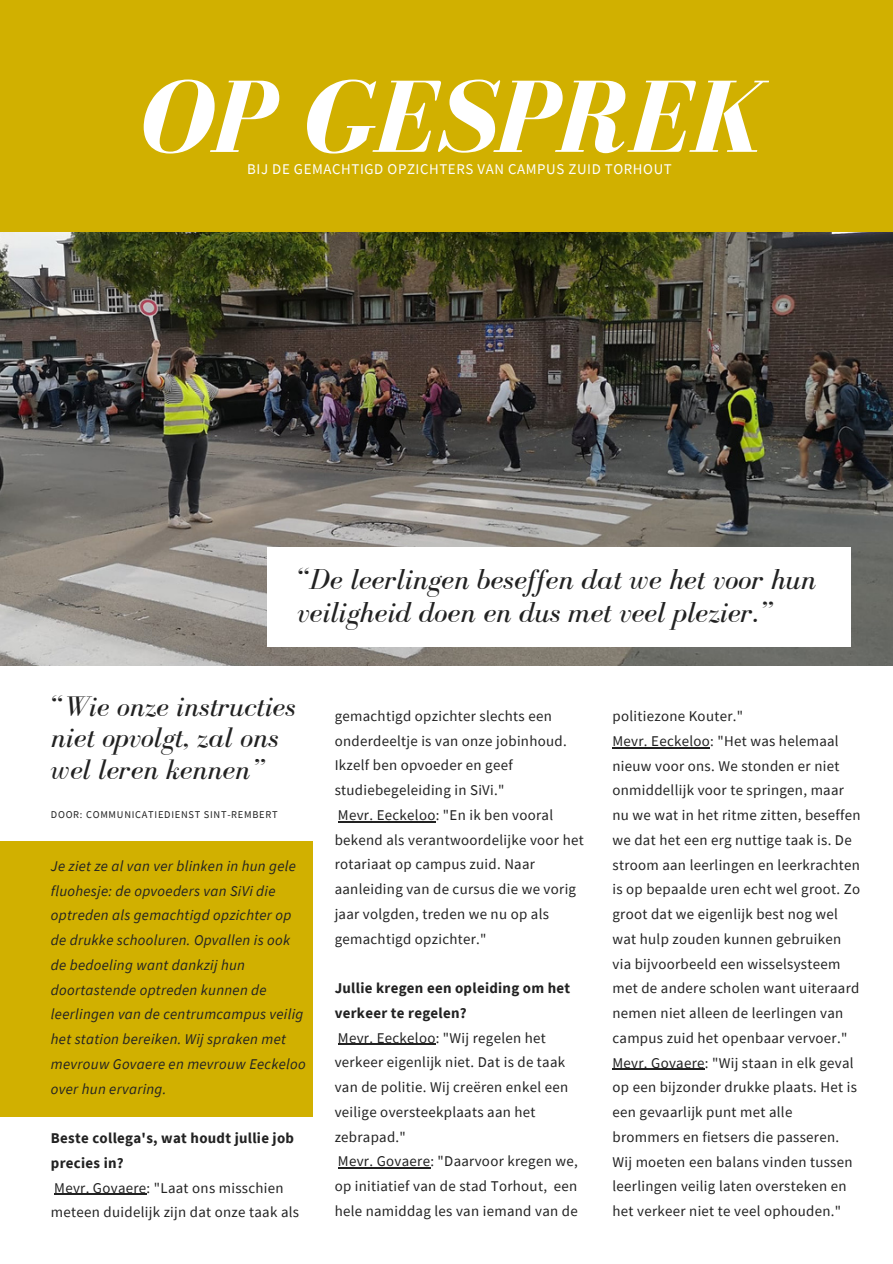
<style>
.page{position:relative;width:893px;height:1264px;background:#fff}
.page>*{position:absolute;margin:0;border:0;box-sizing:border-box;transform-origin:0 0}
.t1{font:italic 700 105.75px "Bodoni FLF";color:#fff}
.t2{font:italic 29.7px/32.5px "Bodoni FLF";color:#222}
.t3{font:italic 29.25px/31.5px "Bodoni FLF";color:#222}
.t4{font:14.85px/24.8px "Source Sans Pro";letter-spacing:.02em;color:#222}
.t5{font:italic 14.85px/24.8px "Source Sans Pro";letter-spacing:.02em;color:#222}
.t6{font:700 14.85px/24.8px "Source Sans Pro";letter-spacing:.02em;color:#222}
.t7{font:14.85px "Source Sans Pro";letter-spacing:.04em;color:#fff}
.t8{font:10.35px "Source Sans Pro";letter-spacing:.07em;color:#222}
</style>
<div class="page">
<div style="left:0;top:841px;width:312px;height:275px;background:#d1b000"></div>
<img style="left:0;top:231px;width:892px;height:434px">
<div style="left:0;top:0;width:892px;height:231px;background:#d1b000"></div>
<div style="left:267px;top:547px;width:583px;height:100px;background:#fff"></div>
<hr style="left:54px;top:1193px;width:93px;height:1px;background:#222">
<hr style="left:338px;top:821px;width:97px;height:1px;background:#222">
<hr style="left:338px;top:1043px;width:97px;height:1px;background:#222">
<hr style="left:338px;top:1167px;width:92px;height:1px;background:#222">
<hr style="left:612px;top:747px;width:98px;height:1px;background:#222">
<hr style="left:612px;top:1068px;width:92px;height:1px;background:#222">
<p class="t1" style="left:137px;top:61px;width:626px">OP GESPREK</p>
<p class="t7" style="left:247px;top:159px;width:426px">BIJ DE GEMACHTIGD OPZICHTERS VAN CAMPUS ZUID TORHOUT</p>
<p class="t2" style="left:297px;top:563px;width:520px">“De leerlingen beseffen dat we het voor hun veiligheid doen en dus met veel plezier.”</p>
<p class="t3" style="left:51px;top:690px;width:246px">“Wie onze instructies niet opvolgt, zal ons wel leren kennen”</p>
<p class="t8" style="left:51px;top:807px;width:228px">DOOR: COMMUNICATIEDIENST SINT-REMBERT</p>
<p class="t5" style="left:51px;top:853px;width:256px">Je ziet ze al van ver blinken in hun gele fluohesje: de opvoeders van SiVi die optreden als gemachtigd opzichter op de drukke schooluren. Opvallen is ook de bedoeling want dankzij hun doortastende optreden kunnen de leerlingen van de centrumcampus veilig het station bereiken. Wij spraken met mevrouw Govaere en mevrouw Eeckeloo over hun ervaring.</p>
<p class="t6" style="left:51px;top:1125px;width:245px">Beste collega's, wat houdt jullie job precies in?</p>
<p class="t4" style="left:51px;top:1174px;width:250px">Mevr. Govaere: "Laat ons misschien meteen duidelijk zijn dat onze taak als</p>
<p class="t4" style="left:334px;top:703px;width:233px">gemachtigd opzichter slechts een onderdeeltje is van onze jobinhoud.<br>Ikzelf ben opvoeder en geef studiebegeleiding in SiVi."</p>
<p class="t4" style="left:334px;top:802px;width:250px">Mevr. Eeckeloo: "En ik ben vooral bekend als verantwoordelijke voor het rotariaat op campus zuid. Naar aanleiding van de cursus die we vorig jaar volgden, treden we nu op als gemachtigd opzichter."</p>
<p class="t6" style="left:334px;top:975px;width:237px">Jullie kregen een opleiding om het verkeer te regelen?</p>
<p class="t4" style="left:334px;top:1024px;width:235px">Mevr. Eeckeloo: "Wij regelen het verkeer eigenlijk niet. Dat is de taak van de politie. Wij creëren enkel een veilige oversteekplaats aan het zebrapad."</p>
<p class="t4" style="left:334px;top:1148px;width:244px;text-align:justify">Mevr. Govaere: "Daarvoor kregen we, op initiatief van de stad Torhout, een hele namiddag les van iemand van de</p>
<p class="t4" style="left:612px;top:703px;width:132px">politiezone Kouter."</p>
<p class="t4" style="left:612px;top:728px;width:249px">Mevr. Eeckeloo: "Het was helemaal nieuw voor ons. We stonden er niet onmiddellijk voor te springen, maar nu we wat in het ritme zitten, beseffen we dat het een erg nuttige taak is. De stroom aan leerlingen en leerkrachten is op bepaalde uren echt wel groot. Zo groot dat we eigenlijk best nog wel wat hulp zouden kunnen gebruiken via bijvoorbeeld een wisselsysteem met de andere scholen want uiteraard nemen niet alleen de leerlingen van campus zuid het openbaar vervoer."</p>
<p class="t4" style="left:612px;top:1049px;width:246px">Mevr. Govaere: "Wij staan in elk geval op een bijzonder drukke plaats. Het is een gevaarlijk punt met alle brommers en fietsers die passeren.<br>Wij moeten een balans vinden tussen leerlingen veilig laten oversteken en het verkeer niet te veel ophouden."</p>
</div>
